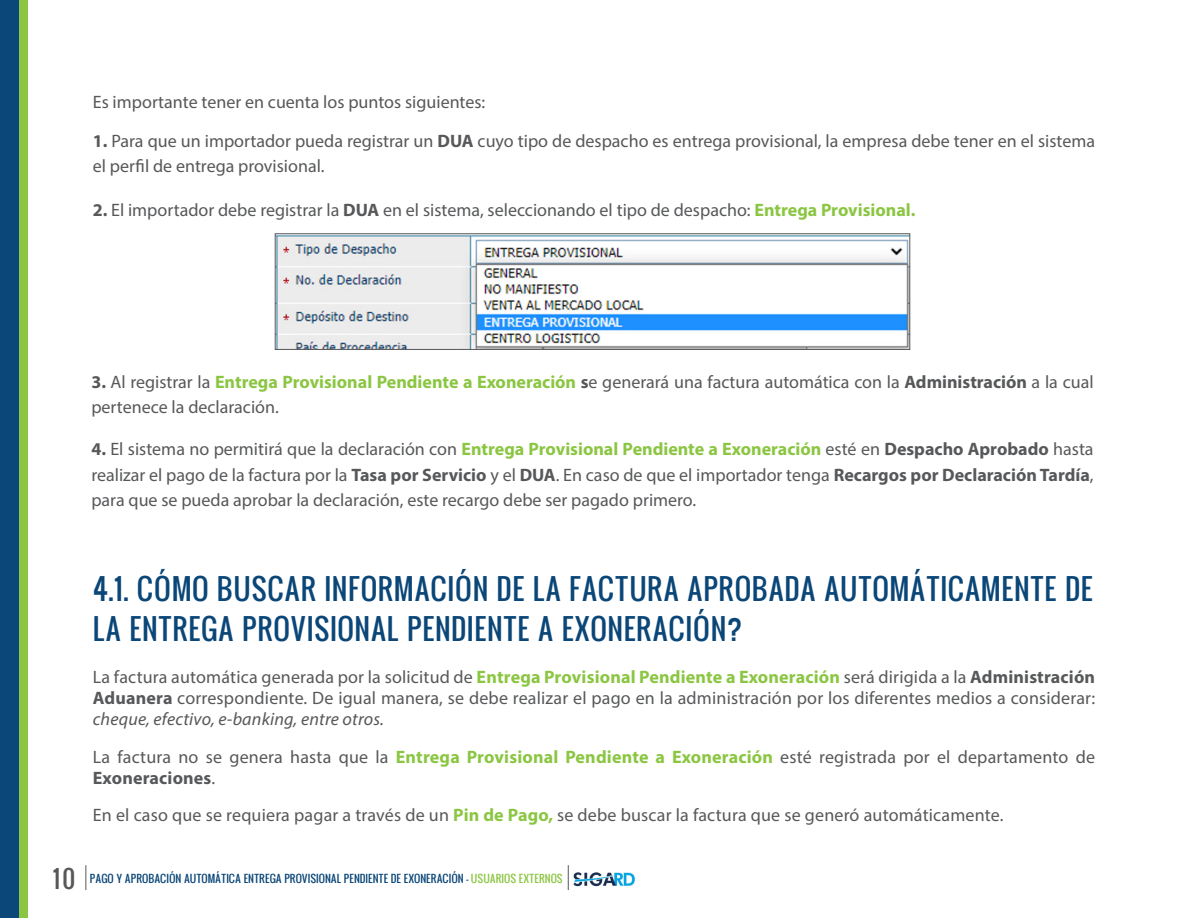
<style>
.page{position:relative;width:1188px;height:918px;background:#fff}
.page>*{position:absolute;margin:0;border:0;box-sizing:border-box;transform-origin:0 0}
.t1{font:28.5px/40.5px "Oswald";letter-spacing:.015em;color:#0a4677}
.t2{font:24px "Oswald";color:#57585a}
.t3{font:18px/25.5px "Myriad Pro";color:#57585a}
.t4{font:10.5px "Oswald";letter-spacing:-.005em;color:#0a4677}
.s1{font-weight:700}
.s2{font-weight:700;color:#8bc642}
.s3{font-style:italic}
.s4{color:#8bc642}
</style>
<div class="page">
<div style="left:0;top:0;width:28px;height:918px;background:#8bc642"></div>
<div style="left:0;top:0;width:19px;height:918px;background:#0c4779"></div>
<svg style="left:86px;top:865px;width:1px;height:25px"></svg>
<svg style="left:568px;top:865px;width:1px;height:25px"></svg>
<img style="left:573px;top:872px;width:62px;height:15px">
<img style="left:277px;top:235px;width:631px;height:113px">
<div style="left:275px;top:233px;width:635px;height:117px;border:1px solid #57585a"></div>
<p class="t3" style="left:93px;top:89px;width:394px">Es importante tener en cuenta los puntos siguientes:</p>
<p class="t3" style="left:93px;top:128px;width:1004px"><span class="s1">1.</span> Para que un importador pueda registrar un <span class="s1">DUA</span> cuyo tipo de despacho es entrega provisional, la empresa debe tener en el sistema el perfil de entrega provisional.</p>
<p class="t3" style="left:93px;top:197px;width:824px"><span class="s1">2.</span> El importador debe registrar la <span class="s1">DUA</span> en el sistema, seleccionando el tipo de despacho: <span class="s2">Entrega Provisional.</span></p>
<p class="t3" style="left:91px;top:369px;width:1004px"><span class="s1">3.</span> Al registrar la <span class="s2">Entrega Provisional Pendiente a Exoneración</span> <span class="s1">s</span>e generará una factura automática con la <span class="s1">Administración</span> a la cual pertenece la declaración.</p>
<p class="t3" style="left:91px;top:436px;width:1004px;text-align:justify"><span class="s1">4.</span> El sistema no permitirá que la declaración con <span class="s2">Entrega Provisional Pendiente a Exoneración</span> esté en <span class="s1">Despacho Aprobado</span> hasta realizar el pago de la factura por la <span class="s1">Tasa por Servicio</span> y el <span class="s1">DUA</span>. En caso de que el importador tenga <span class="s1">Recargos por Declaración Tardía</span>, para que se pueda aprobar la declaración, este recargo debe ser pagado primero.</p>
<p class="t1" style="left:93px;top:567px;width:1002px">4.1. CÓMO BUSCAR INFORMACIÓN DE LA FACTURA APROBADA AUTOMÁTICAMENTE DE<br>LA ENTREGA PROVISIONAL PENDIENTE A EXONERACIÓN?</p>
<p class="t3" style="left:93px;top:666px;width:1004px;line-height:21px;text-align:justify">La factura automática generada por la solicitud de <span class="s2">Entrega Provisional Pendiente a Exoneración</span> será dirigida a la <span class="s1">Administración Aduanera</span> correspondiente. De igual manera, se debe realizar el pago en la administración por los diferentes medios a considerar: <span class="s3">cheque, efectivo, e-banking, entre otros.</span></p>
<p class="t3" style="left:93px;top:746px;width:1004px;line-height:21px">La factura no se genera hasta que la <span class="s2">Entrega Provisional Pendiente a Exoneración</span> esté registrada por el departamento de<br><span class="s1">Exoneraciones</span>.</p>
<p class="t3" style="left:93px;top:802px;width:912px">En el caso que se requiera pagar a través de un <span class="s2">Pin de Pago,</span> se debe buscar la factura que se generó automáticamente.</p>
<h2 class="t2" style="left:53px;top:860px;width:24px">10</h2>
<p class="t4" style="left:90px;top:870px;width:474px">PAGO Y APROBACIÓN AUTOMÁTICA ENTREGA PROVISIONAL PENDIENTE DE EXONERACIÓN - <span class="s4">USUARIOS EXTERNOS</span></p>
</div>
